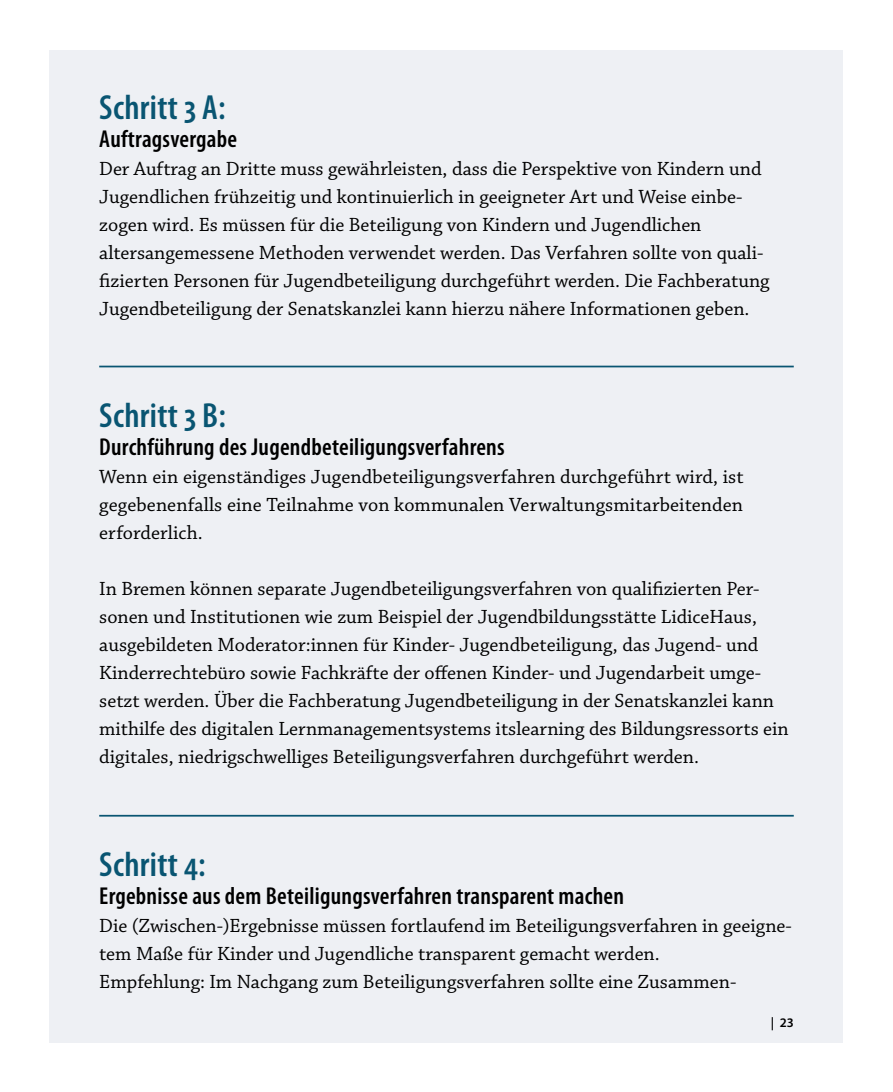
<style>
.page{position:relative;width:893px;height:1092px;background:#fff}
.page>*{position:absolute;margin:0;border:0;box-sizing:border-box;transform-origin:0 0}
.t1{font:600 condensed 35px "Myriad Pro";letter-spacing:.01em;color:#095572}
.t2{font:600 condensed 24.5px "Myriad Pro";letter-spacing:.01em;color:#000}
.t3{font:20.12px/28px "Chaparral Pro";color:#000}
.t4{font:600 13.12px "Myriad Pro";color:#000}
</style>
<div class="page">
<div style="left:50px;top:50px;width:793px;height:992px;background:#eef0f4"></div>
<hr style="left:99px;top:365px;width:695px;height:2px;background:#095572">
<hr style="left:99px;top:814px;width:695px;height:2px;background:#095572">
<h1 class="t1" style="left:99px;top:88px;width:128px">Schritt 3 A:</h1>
<p class="t2" style="left:99px;top:125px;width:139px">Auftragsvergabe</p>
<p class="t3" style="left:99px;top:155px;width:672px">Der Auftrag an Dritte muss gewährleisten, dass die Perspektive von Kindern und Jugendlichen frühzeitig und kontinuierlich in geeigneter Art und Weise einbe&shy;zogen wird. Es müssen für die Beteiligung von Kindern und Jugendlichen altersangemessene Methoden verwendet werden. Das Verfahren sollte von quali&shy;fizierten Personen für Jugendbeteiligung durchgeführt werden. Die Fachberatung Jugendbeteiligung der Senatskanzlei kann hierzu nähere Informationen geben.</p>
<h1 class="t1" style="left:99px;top:396px;width:128px">Schritt 3 B:</h1>
<p class="t2" style="left:99px;top:433px;width:407px">Durchführung des Jugendbeteiligungsverfahrens</p>
<p class="t3" style="left:99px;top:463px;width:646px;text-align:justify">Wenn ein eigenständiges Jugendbeteiligungsverfahren durchgeführt wird, ist gegebenenfalls eine Teilnahme von kommunalen Verwaltungsmitarbeitenden erforderlich.</p>
<p class="t3" style="left:99px;top:575px;width:691px">In Bremen können separate Jugendbeteiligungsverfahren von qualifizierten Per&shy;sonen und Institutionen wie zum Beispiel der Jugendbildungsstätte LidiceHaus, ausgebildeten Moderator:innen für Kinder- Jugendbeteiligung, das Jugend- und Kinderrechtebüro sowie Fachkräfte der offenen Kinder- und Jugendarbeit umge&shy;setzt werden. Über die Fachberatung Jugendbeteiligung in der Senatskanzlei kann mithilfe des digitalen Lernmanagementsystems itslearning des Bildungsressorts ein digitales, niedrigschwelliges Beteiligungsverfahren durchgeführt werden.</p>
<h1 class="t1" style="left:99px;top:844px;width:108px">Schritt 4:</h1>
<p class="t2" style="left:99px;top:881px;width:526px">Ergebnisse aus dem Beteiligungsverfahren transparent machen</p>
<p class="t3" style="left:99px;top:911px;width:694px">Die (Zwischen-)Ergebnisse müssen fortlaufend im Beteiligungsverfahren in geeigne&shy;tem Maße für Kinder und Jugendliche transparent gemacht werden.<br>Empfehlung: Im Nachgang zum Beteiligungsverfahren sollte eine Zusammen-</p>
<p class="t4" style="left:771px;top:1014px;width:24px">| 23</p>
</div>
